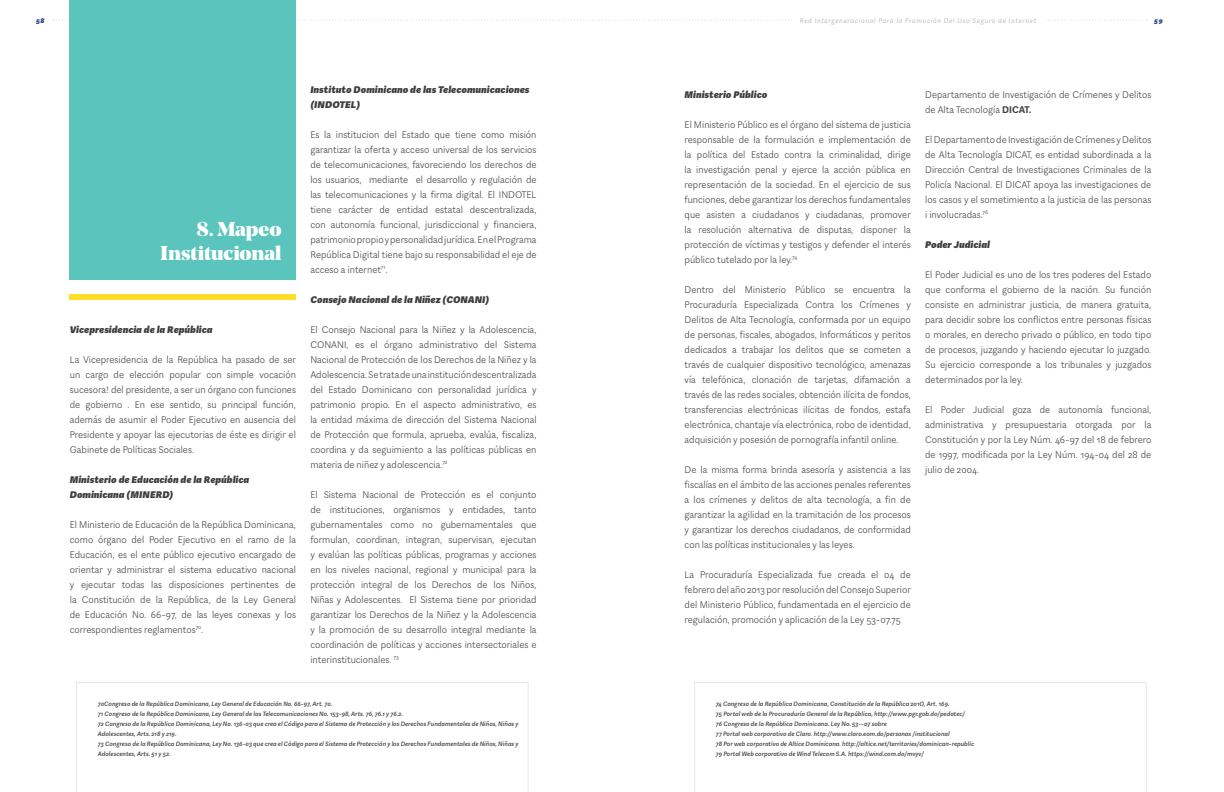
<style>
.page{position:relative;width:1224px;height:792px;background:#fff}
.page>*{position:absolute;margin:0;border:0;box-sizing:border-box;transform-origin:0 0}
.t1{font:900 20px/24px "Noe Display";color:#fff;text-align:right}
.t2{font:200 10px/15px "Aspen";color:#3e3e3f;text-align:justify}
.t3{font:italic 900 10px/15px "Aspen";color:#3e3e3f}
.t4{font:italic 200 7px "Aspen";letter-spacing:.1em;color:#a8a9ad}
.t5{font:italic 900 7px "Aspen";color:#23418b}
.t6{font:italic 500 6.5px/10px "Aspen";color:#3e3e3f}
.s1{font-weight:700}
</style>
<div class="page">
<svg style="left:53px;top:20px;width:1094px;height:1px"></svg>
<div style="left:792px;top:11px;width:252px;height:19px;background:#fff"></div>
<svg style="left:76px;top:682px;width:453px;height:110px"></svg>
<svg style="left:694px;top:682px;width:453px;height:110px"></svg>
<div style="left:70px;top:0;width:226px;height:279px;background:#5ac4bd"></div>
<div style="left:70px;top:294px;width:226px;height:6px;background:#ffdd2b"></div>
<p class="t5" style="left:36px;top:15px;width:10px">58</p>
<p class="t4" style="left:800px;top:16px;width:238px">Red Intergeneracional Para la Promoción Del Uso Seguro de Internet</p>
<p class="t5" style="left:1154px;top:15px;width:10px">59</p>
<h1 class="t1" style="left:161px;top:216px;width:122px">8. Mapeo<br>Institucional</h1>
<p class="t3" style="left:70px;top:322px;width:144px">Vicepresidencia de la República</p>
<p class="t2" style="left:70px;top:351px;width:228px">La Vicepresidencia de la República ha pasado de ser un cargo de elección popular con simple vocación sucesora! del presidente, a ser un órgano con funciones de gobierno . En ese sentido, su principal función, además de asumir el Poder Ejecutivo en ausencia del Presidente y apoyar las ejecutorias de éste es dirigir el Gabinete de Políticas Sociales.</p>
<p class="t3" style="left:70px;top:472px;width:181px">Ministerio de Educación de la República<br>Dominicana (MINERD)</p>
<p class="t2" style="left:70px;top:516px;width:228px">El Ministerio de Educación de la República Dominicana, como órgano del Poder Ejecutivo en el ramo de la Educación, es el ente público ejecutivo encargado de orientar y administrar el sistema educativo nacional y ejecutar todas las disposiciones pertinentes de la Constitución de la República, de la Ley General de Educación No. 66-97, de las leyes conexas y los correspondientes reglamentos<sup>70</sup>.</p>
<p class="t3" style="left:310px;top:82px;width:221px">Instituto Dominicano de las Telecomunicaciones (INDOTEL)</p>
<p class="t2" style="left:310px;top:126px;width:228px">Es la institucion del Estado que tiene como misión garantizar la oferta y acceso universal de los servicios de telecomunicaciones, favoreciendo los derechos de los usuarios, mediante el desarrollo y regulación de las telecomunicaciones y la firma digital. El INDOTEL tiene carácter de entidad estatal descentralizada, con autonomía funcional, jurisdiccional y financiera, patrimonio propio y personalidad jurídica. En el Programa República Digital tiene bajo su responsabilidad el eje de acceso a internet<sup>71</sup>.</p>
<p class="t3" style="left:310px;top:292px;width:180px">Consejo Nacional de la Niñez (CONANI)</p>
<p class="t2" style="left:310px;top:321px;width:228px">El Consejo Nacional para la Niñez y la Adolescencia, CONANI, es el órgano administrativo del Sistema Nacional de Protección de los Derechos de la Niñez y la Adolescencia. Se trata de una institución descentralizada del Estado Dominicano con personalidad jurídica y patrimonio propio. En el aspecto administrativo, es la entidad máxima de dirección del Sistema Nacional de Protección que formula, aprueba, evalúa, fiscaliza, coordina y da seguimiento a las políticas públicas en materia de niñez y adolescencia.<sup>72</sup></p>
<p class="t2" style="left:310px;top:486px;width:228px">El Sistema Nacional de Protección es el conjunto de instituciones, organismos y entidades, tanto gubernamentales como no gubernamentales que formulan, coordinan, integran, supervisan, ejecutan y evalúan las políticas públicas, programas y acciones en los niveles nacional, regional y municipal para la protección integral de los Derechos de los Niños, Niñas y Adolescentes. El Sistema tiene por prioridad garantizar los Derechos de la Niñez y la Adolescencia y la promoción de su desarrollo integral mediante la coordinación de políticas y acciones intersectoriales e interinstitucionales. <sup>73</sup></p>
<p class="t3" style="left:685px;top:87px;width:84px">Ministerio Público</p>
<p class="t2" style="left:685px;top:116px;width:228px">El Ministerio Público es el órgano del sistema de justicia responsable de la formulación e implementación de la política del Estado contra la criminalidad, dirige la investigación penal y ejerce la acción pública en representación de la sociedad. En el ejercicio de sus funciones, debe garantizar los derechos fundamentales que asisten a ciudadanos y ciudadanas, promover la resolución alternativa de disputas, disponer la protección de víctimas y testigos y defender el interés público tutelado por la ley.<sup>74</sup></p>
<p class="t2" style="left:685px;top:281px;width:228px">Dentro del Ministerio Público se encuentra la Procuraduría Especializada Contra los Crímenes y Delitos de Alta Tecnología, conformada por un equipo de personas, fiscales, abogados, Informáticos y peritos dedicados a trabajar los delitos que se cometen a través de cualquier dispositivo tecnológico, amenazas vía telefónica, clonación de tarjetas, difamación a través de las redes sociales, obtención ilícita de fondos, transferencias electrónicas ilícitas de fondos, estafa electrónica, chantaje vía electrónica, robo de identidad, adquisición y posesión de pornografía infantil online.</p>
<p class="t2" style="left:685px;top:461px;width:228px">De la misma forma brinda asesoría y asistencia a las fiscalías en el ámbito de las acciones penales referentes a los crímenes y delitos de alta tecnología, a fin de garantizar la agilidad en la tramitación de los procesos y garantizar los derechos ciudadanos, de conformidad con las políticas institucionales y las leyes.</p>
<p class="t2" style="left:685px;top:566px;width:228px">La Procuraduría Especializada fue creada el 04 de febrero del año 2013 por resolución del Consejo Superior del Ministerio Público, fundamentada en el ejercicio de regulación, promoción y aplicación de la Ley 53-07.75</p>
<p class="t2" style="left:925px;top:86px;width:228px">Departamento de Investigación de Crímenes y Delitos de Alta Tecnología <span class="s1">DICAT.</span></p>
<p class="t2" style="left:925px;top:131px;width:228px">El Departamento de Investigación de Crímenes y Delitos de Alta Tecnología DICAT, es entidad subordinada a la Dirección Central de Investigaciones Criminales de la Policía Nacional. El DICAT apoya las investigaciones de los casos y el sometimiento a la justicia de las personas i involucradas.<sup>76</sup></p>
<p class="t3" style="left:925px;top:237px;width:66px">Poder Judicial</p>
<p class="t2" style="left:925px;top:266px;width:228px">El Poder Judicial es uno de los tres poderes del Estado que conforma el gobierno de la nación. Su función consiste en administrar justicia, de manera gratuita, para decidir sobre los conflictos entre personas físicas o morales, en derecho privado o público, en todo tipo de procesos, juzgando y haciendo ejecutar lo juzgado.<br>Su ejercicio corresponde a los tribunales y juzgados determinados por la ley.</p>
<p class="t2" style="left:925px;top:401px;width:228px">El Poder Judicial goza de autonomía funcional, administrativa y presupuestaria otorgada por la Constitución y por la Ley Núm. 46-97 del 18 de febrero de 1997, modificada por la Ley Núm. 194-04 del 28 de julio de 2004.</p>
<p class="t6" style="left:98px;top:699px;width:422px">70Congreso de la República Dominicana, Ley General de Educación No. 66-97, Art. 70.<br>71 Congreso de la República Dominicana, Ley General de las Telecomunicaciones No. 153-98, Arts. 76, 76.1 y 76.2.<br>72 Congreso de la República Dominicana, Ley No. 136-03 que crea el Código para el Sistema de Protección y los Derechos Fundamentales de Niños, Niñas y Adolescentes, Arts. 218 y 219.<br>73 Congreso de la República Dominicana, Ley No. 136-03 que crea el Código para el Sistema de Protección y los Derechos Fundamentales de Niños, Niñas y Adolescentes, Arts. 51 y 52.</p>
<p class="t6" style="left:716px;top:699px;width:260px">74 Congreso de la República Dominicana, Constitución de la República 201O, Art. 169.<br>75 Portal web de la Procuraduría General de la República, http://www.pgr.gob.do/pedatec/<br>76 Congreso de la República Dominicana. Ley No. 53--07 sobre<br>77 Portal web corporativo de Claro. http://www.claro.eom.do/personas /institucional<br>78 Por web corporativo de Altice Dominicana. http://altice.net/territories/dominican-republic 79 Portal Web corporativo de Wind Telecom S.A. https://wind.com.do/mvyv/</p>
</div>
